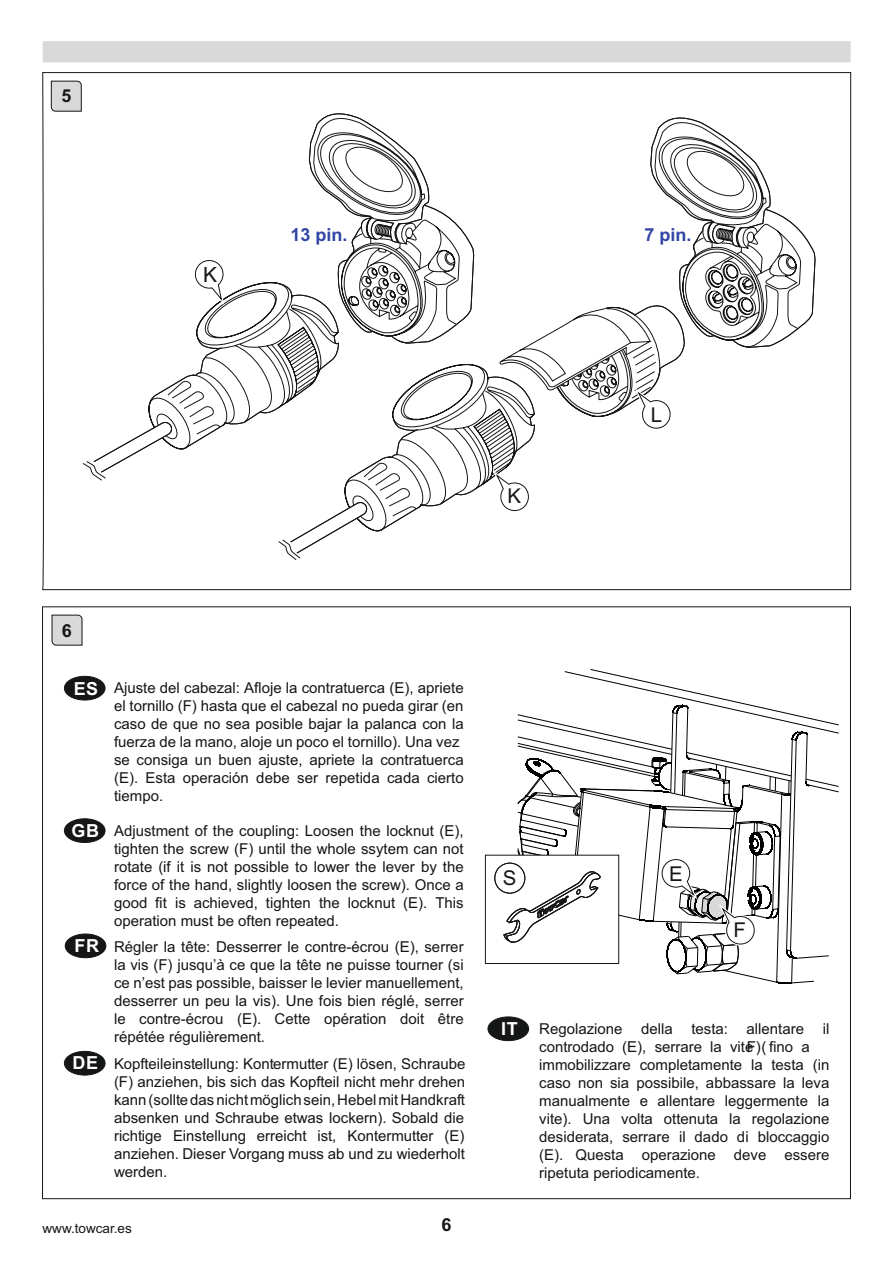
<style>
.page{position:relative;width:893px;height:1263px;background:#fff}
.page>*{position:absolute;margin:0;border:0;box-sizing:border-box;transform-origin:0 0}
.t1{font:21px "Arial";color:#151616}
.t2{font:20.4px "Arial";color:#151616}
.t3{font:700 18px "Arial";color:#3145a3}
.t4{font:700 18px "Arial";letter-spacing:.035em;color:#fff}
.t5{font:700 18px "Arial";color:#151616}
.t6{font:15px/18px "Arial";color:#151616;text-align:justify}
.t7{font:13.5px "Arial";color:#151616}
.s1{font-size:20.4px}
</style>
<div class="page">
<svg style="left:51px;top:614px;width:32px;height:32px"></svg>
<div style="left:64px;top:676px;width:41px;height:24px;background:#151616;border-radius:50%"></div>
<div style="left:64px;top:676px;width:41px;height:24px;border:1px solid #151616;border-radius:50%"></div>
<div style="left:64px;top:819px;width:41px;height:23px;background:#151616;border-radius:50%"></div>
<div style="left:64px;top:818px;width:41px;height:25px;border:1px solid #151616;border-radius:50%"></div>
<div style="left:65px;top:934px;width:41px;height:24px;background:#151616;border-radius:50%"></div>
<div style="left:65px;top:933px;width:41px;height:25px;border:1px solid #151616;border-radius:50%"></div>
<div style="left:64px;top:1051px;width:41px;height:24px;background:#151616;border-radius:50%"></div>
<div style="left:64px;top:1051px;width:41px;height:24px;border:1px solid #151616;border-radius:50%"></div>
<div style="left:488px;top:1017px;width:41px;height:24px;background:#151616;border-radius:50%"></div>
<div style="left:488px;top:1016px;width:41px;height:25px;border:1px solid #151616;border-radius:50%"></div>
<div style="left:485px;top:855px;width:134px;height:109px;background:#fff;border:1px solid #151616"></div>
<div style="left:495px;top:863px;width:30px;height:30px;background:#fff;border:1px solid #151616;border-radius:50%"></div>
<div style="left:494px;top:863px;width:31px;height:30px;border:1px solid #151616;border-radius:50%"></div>
<div style="left:43px;top:41px;width:808px;height:21px;background:#d9d9da"></div>
<svg style="left:42px;top:72px;width:809px;height:518px"></svg>
<svg style="left:50px;top:80px;width:765px;height:483px"></svg>
<svg style="left:503px;top:669px;width:336px;height:314px"></svg>
<p class="t5" style="left:57px;top:85px;width:16px">1<span class="s1">1</span><sub>5</sub></p>
<h1 class="t1" style="left:203px;top:266px;width:16px">K</h1>
<p class="t3" style="left:290px;top:228px;width:59px">13 pin.</p>
<p class="t3" style="left:645px;top:228px;width:49px">7 pin.</p>
<h2 class="t2" style="left:508px;top:488px;width:15px">K</h2>
<h2 class="t2" style="left:651px;top:407px;width:13px">L</h2>
<p class="t5" style="left:62px;top:623px;width:12px">6</p>
<p class="t4" style="left:74px;top:682px;width:26px">ES</p>
<p class="t4" style="left:71px;top:824px;width:29px">GB</p>
<p class="t4" style="left:75px;top:939px;width:26px">FR</p>
<p class="t4" style="left:72px;top:1056px;width:27px">DE</p>
<p class="t6" style="left:114px;top:680px;width:351px;text-align:left">Ajuste del cabezal: Afloje la contratuerca (E), apriete el tornillo (F) hasta que el cabezal no pueda girar (en caso de que no sea posible bajar la palanca con la fuerza de la mano, aloje un poco el tornillo). Una vez se consiga un buen ajuste, apriete la contratuerca (E). Esta operación debe ser repetida cada cierto tiempo.</p>
<p class="t6" style="left:114px;top:823px;width:351px">Adjustment of the coupling: Loosen the locknut (E), tighten the screw (F) until the whole ssytem can not rotate (if it is not possible to lower the lever by the force of the hand, slightly loosen the screw). Once a good fit is achieved, tighten the locknut (E). This operation must be often repeated.</p>
<p class="t6" style="left:114px;top:939px;width:351px">Régler la tête: Desserrer le contre-écrou (E), serrer la vis (F) jusqu’à ce que la tête ne puisse tourner (si ce n’est pas possible, baisser le levier manuellement, desserrer un peu la vis). Une fois bien réglé, serrer le contre-écrou (E). Cette opération doit être répétée régulièrement.</p>
<p class="t6" style="left:114px;top:1056px;width:353px">Kopfteileinstellung: Kontermutter (E) lösen, Schraube (F) anziehen, bis sich das Kopfteil nicht mehr drehen kann (sollte das nicht möglich sein, Hebel mit Handkraft absenken und Schraube etwas lockern). Sobald die richtige Einstellung erreicht ist, Kontermutter (E) anziehen. Dieser Vorgang muss ab und zu wiederholt werden.</p>
<h2 class="t2" style="left:503px;top:870px;width:15px">S</h2>
<h2 class="t2" style="left:669px;top:866px;width:15px">E</h2>
<h2 class="t2" style="left:733px;top:922px;width:14px">F</h2>
<p class="t4" style="left:501px;top:1022px;width:18px">IT</p>
<p class="t6" style="left:539px;top:1021px;width:292px;text-align:left">Regolazione della testa: allentare il controdado (E), serrare la viteF ) ( fino a immobilizzare completamente la testa (in caso non sia possibile, abbassare la leva manualmente e allentare leggermente la vite). Una volta ottenuta la regolazione desiderata, serrare il dado di bloccaggio (E). Questa operazione deve essere ripetuta periodicamente.</p>
<p class="t7" style="left:43px;top:1223px;width:91px">www.towcar.es</p>
<p class="t5" style="left:442px;top:1218px;width:12px">6</p>
</div>
